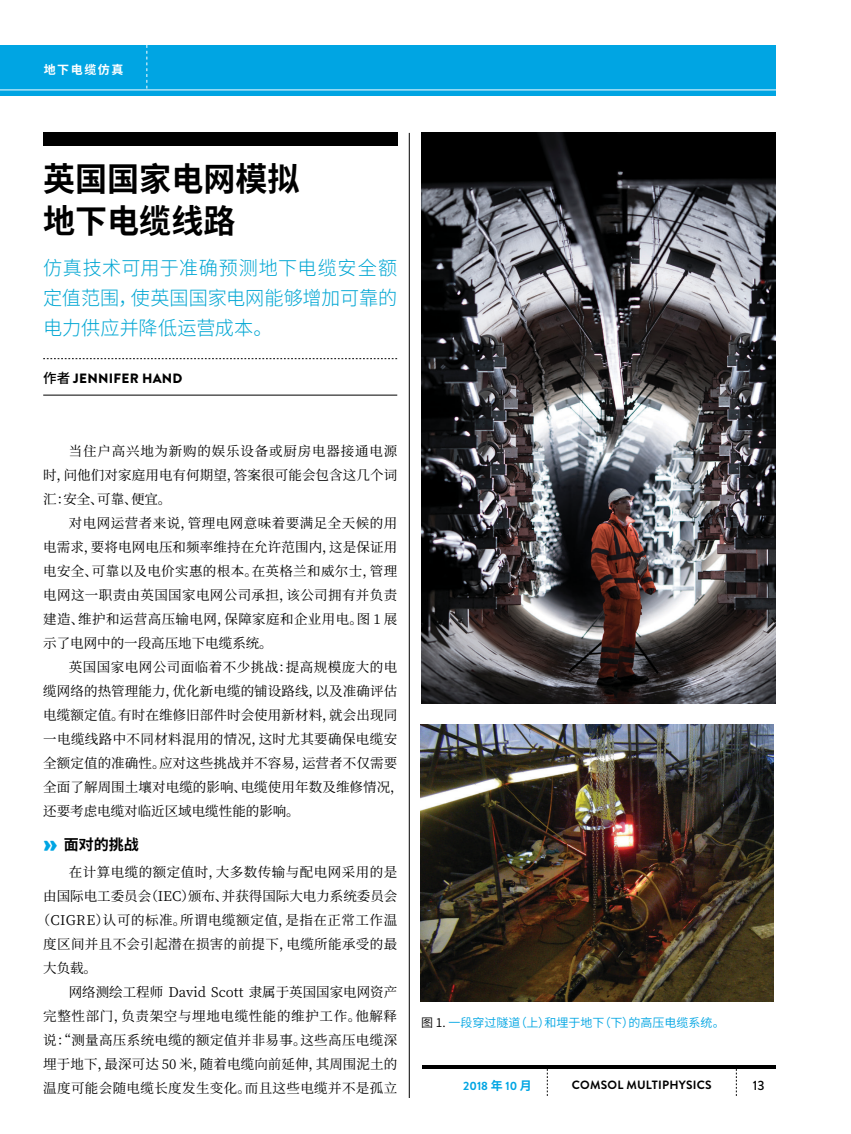
<style>
.page{position:relative;width:851px;height:1134px;background:#fff}
.page>*{position:absolute;margin:0;border:0;box-sizing:border-box;transform-origin:0 0}
.t1{font:700 33px/42px "Source Han Sans CN";color:#000}
.t2{font:300 19.5px/30px "Source Han Sans CN";letter-spacing:.005em;color:#00a6d3;text-align:justify}
.t3{font:700 15px "Source Han Sans CN";color:#000}
.t4{font:13.5px/24px "Source Han Serif SC";letter-spacing:.015em;color:#000;text-align:justify}
.t5{font:13.5px "Source Han Serif SC";letter-spacing:.035em;color:#000}
.t6{font:13.5px "Source Han Serif SC";letter-spacing:.05em;color:#000}
.t7{font:900 13.5px "Brandon Grotesque";letter-spacing:.02em;color:#000}
.t8{font:500 13.5px "Brandon Grotesque";color:#000}
.t9{font:12px "Source Han Sans CN";color:#00a5e3}
.t10{font:700 12px "Brandon Grotesque";letter-spacing:.02em;color:#000}
.t11{font:700 12px "Brandon Grotesque";color:#00a5e3}
.t12{font:700 12px "Source Han Sans CN";letter-spacing:.13em;color:#fff}
.s1{font-family:"Source Han Sans CN";font-weight:500}
.s2{font-family:"Brandon Grotesque";font-weight:900;font-size:28.5px;color:#00a5e3}
.s3{color:#000}
.s4{font-family:"Source Han Sans CN"}
</style>
<div class="page">
<div style="left:0;top:45px;width:775px;height:51px;background:#00a5e3"></div>
<hr style="left:0;top:90px;width:785px;height:1px;background:#fff">
<svg style="left:736px;top:1069px;width:1px;height:27px"></svg>
<svg style="left:547px;top:1069px;width:1px;height:27px"></svg>
<hr style="left:0;top:1065px;width:775px;height:4px;background:#000">
<div style="left:0;top:1044px;width:421px;height:90px;background:#fff"></div>
<div style="left:43px;top:133px;width:354px;height:13px;background:#000"></div>
<svg style="left:43px;top:358px;width:354px;height:1px"></svg>
<hr style="left:43px;top:395px;width:354px;height:1px;background:#000">
<img style="left:421px;top:133px;width:354px;height:571px">
<img style="left:420px;top:724px;width:353px;height:277px">
<hr style="left:409px;top:133px;width:1px;height:965px;background:#000">
<svg style="left:146px;top:45px;width:1px;height:44px"></svg>
<p class="t12" style="left:44px;top:63px;width:81px">地下电缆仿真</p>
<h1 class="t1" style="left:43px;top:159px;width:258px">英国国家电网模拟地下电缆线路</h1>
<h2 class="t2" style="left:43px;top:253px;width:355px">仿真技术可用于准确预测地下电缆安全额定值范围，使英国国家电网能够增加可靠的电力供应并降低运营成本。</h2>
<p class="t7" style="left:43px;top:369px;width:141px"><span class="s1">作者</span> JENNIFER HAND</p>
<p class="t4" style="left:43px;top:439px;width:355px;text-indent:26px">当住户高兴地为新购的娱乐设备或厨房电器接通电源时，问他们对家庭用电有何期望，答案很可能会包含这几个词汇：安全、可靠、便宜。</p>
<p class="t4" style="left:43px;top:511px;width:355px;text-indent:26px">对电网运营者来说，管理电网意味着要满足全天候的用电需求，要将电网电压和频率维持在允许范围内，这是保证用电安全、可靠以及电价实惠的根本。在英格兰和威尔士，管理电网这一职责由英国国家电网公司承担，该公司拥有并负责建造、维护和运营高压输电网，保障家庭和企业用电。图 1 展示了电网中的一段高压地下电缆系统。</p>
<p class="t4" style="left:43px;top:655px;width:362px;text-align:left;text-indent:26px">英国国家电网公司面临着不少挑战：提高规模庞大的电缆网络的热管理能力，优化新电缆的铺设路线，以及准确评估电缆额定值。有时在维修旧部件时会使用新材料，就会出现同一电缆线路中不同材料混用的情况，这时尤其要确保电缆安全额定值的准确性。应对这些挑战并不容易，运营者不仅需要全面了解周围土壤对电缆的影响、电缆使用年数及维修情况，还要考虑电缆对临近区域电缆性能的影响。</p>
<p class="t3" style="left:43px;top:836px;width:97px"><span class="s2">»</span> 面对的挑战</p>
<p class="t5" style="left:69px;top:865px;width:330px">在计算电缆的额定值时，大多数传输与配电网采用的是</p>
<p class="t4" style="left:43px;top:884px;width:355px">由国际电工委员会（IEC）颁布、并获得国际大电力系统委员会</p>
<p class="t5" style="left:37px;top:913px;width:362px">（CIGRE）认可的标准。所谓电缆额定值，是指在正常工作温</p>
<p class="t4" style="left:43px;top:932px;width:355px">度区间并且不会引起潜在损害的前提下，电缆所能承受的最</p>
<p class="t4" style="left:43px;top:956px;width:55px">大负载。</p>
<p class="t4" style="left:69px;top:980px;width:330px">网络测绘工程师 David Scott 隶属于英国国家电网资产</p>
<p class="t6" style="left:43px;top:1009px;width:355px">完整性部门，负责架空与埋地电缆性能的维护工作。他解释</p>
<p class="t4" style="left:43px;top:1028px;width:355px">说：“测量高压系统电缆的额定值并非易事。这些高压电缆深</p>
<p class="t4" style="left:43px;top:1052px;width:355px">埋于地下，最深可达 50 米，随着电缆向前延伸，其周围泥土的</p>
<p class="t4" style="left:43px;top:1076px;width:355px">温度可能会随电缆长度发生变化。而且这些电缆并不是孤立</p>
<p class="t9" style="left:421px;top:1016px;width:305px"><span class="s3">图 1.</span> 一段穿过隧道（上）和埋于地下（下）的高压电缆系统。</p>
<p class="t11" style="left:463px;top:1078px;width:70px">2018 <span class="s4">年</span> 10 <span class="s4">月</span></p>
<p class="t10" style="left:571px;top:1077px;width:133px">COMSOL MULTIPHYSICS</p>
<p class="t8" style="left:753px;top:1076px;width:13px">13</p>
</div>
